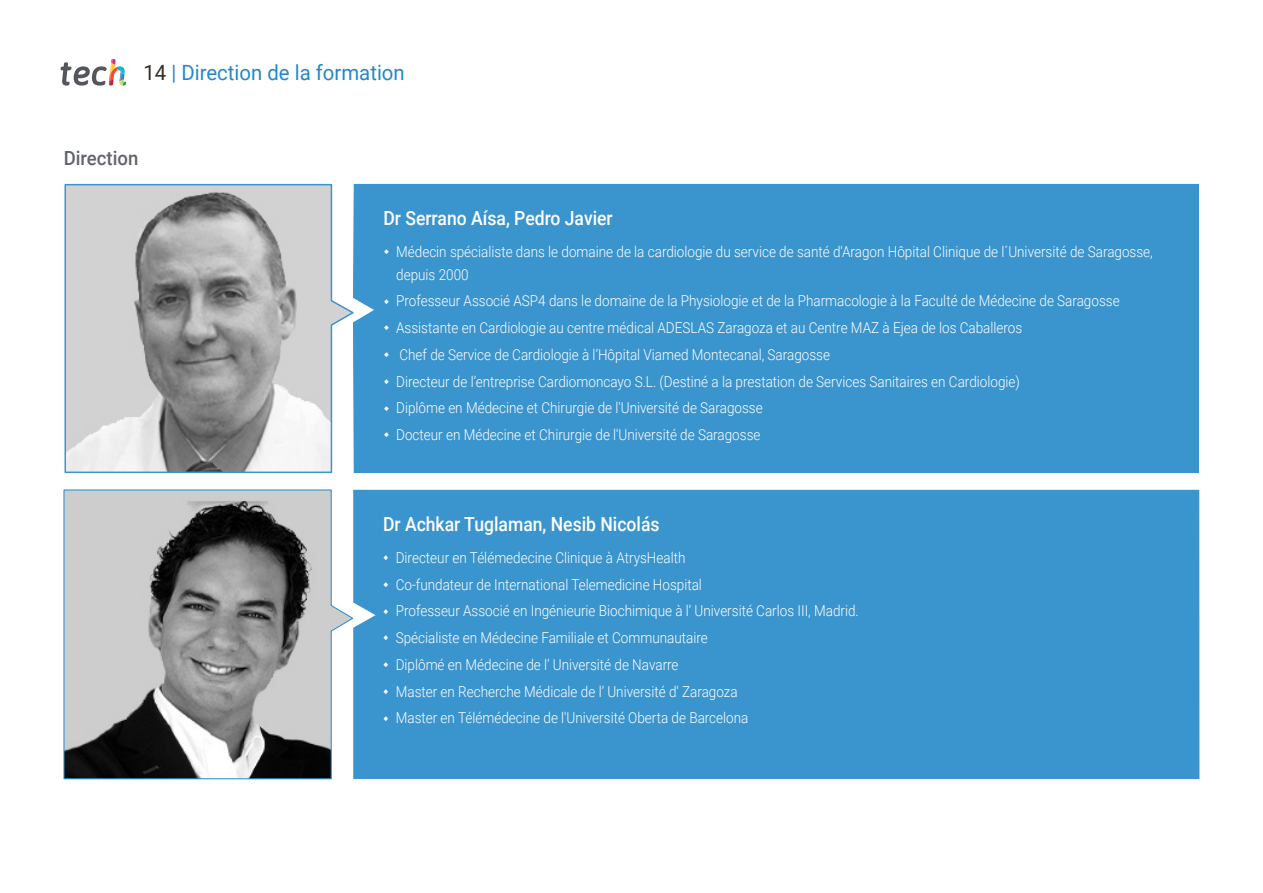
<style>
.page{position:relative;width:1263px;height:893px;background:#fff}
.page>*{position:absolute;margin:0;border:0;box-sizing:border-box;transform-origin:0 0}
.t1{font:21px "Roboto";color:#2488c9}
.t2{font:500 19.5px "Roboto";color:#fff;scale:.9 1}
.t3{font:500 19.5px "Roboto";color:#61646a;scale:.95 1}
.t4{font:300 15px/26.7px "Roboto";color:#fff;scale:.9 1}
.s1{color:#312e20}
</style>
<div class="page">
<svg style="left:61px;top:59px;width:65px;height:27px"></svg>
<div style="left:356px;top:184px;width:843px;height:289px;background:#3a94ce"></div>
<div style="left:353px;top:490px;width:846px;height:289px;background:#3a94ce"></div>
<svg style="left:64px;top:490px;width:289px;height:289px;background:#9a9b9c"></svg>
<svg style="left:64px;top:183px;width:292px;height:291px;background:#b9bcbd"></svg>
<svg style="left:384px;top:249px;width:5px;height:5px"></svg>
<svg style="left:384px;top:299px;width:5px;height:5px"></svg>
<svg style="left:384px;top:325px;width:5px;height:5px"></svg>
<svg style="left:384px;top:352px;width:5px;height:5px"></svg>
<svg style="left:384px;top:379px;width:5px;height:5px"></svg>
<svg style="left:384px;top:406px;width:5px;height:5px"></svg>
<svg style="left:384px;top:432px;width:5px;height:5px"></svg>
<svg style="left:384px;top:555px;width:4px;height:5px"></svg>
<svg style="left:384px;top:582px;width:4px;height:5px"></svg>
<svg style="left:384px;top:609px;width:4px;height:5px"></svg>
<svg style="left:384px;top:636px;width:4px;height:5px"></svg>
<svg style="left:384px;top:662px;width:4px;height:5px"></svg>
<svg style="left:384px;top:689px;width:4px;height:5px"></svg>
<svg style="left:384px;top:716px;width:4px;height:5px"></svg>
<h1 class="t1" style="left:144px;top:57px;width:263px"><span class="s1">14</span> | Direction de la formation</h1>
<h2 class="t3" style="left:64px;top:144px;width:80px">Direction</h2>
<h2 class="t2" style="left:383px;top:205px;width:256px">Dr Serrano Aísa, Pedro Javier</h2>
<p class="t4" style="left:396px;top:240px;width:842px;line-height:22.5px">Médecin spécialiste dans le domaine de la cardiologie du service de santé d'Aragon Hôpital Clinique de l´Université de Saragosse, depuis 2000</p>
<p class="t4" style="left:396px;top:287px;width:805px">Professeur Associé ASP4 dans le domaine de la Physiologie et de la Pharmacologie à la Faculté de Médecine de Saragosse Assistante en Cardiologie au centre médical ADESLAS Zaragoza et au Centre MAZ à Ejea de los Caballeros<br>Chef de Service de Cardiologie à l’Hôpital Viamed Montecanal, Saragosse<br>Directeur de l’entreprise Cardiomoncayo S.L. (Destiné a la prestation de Services Sanitaires en Cardiologie)<br>Diplôme en Médecine et Chirurgie de l'Université de Saragosse<br>Docteur en Médecine et Chirurgie de l'Université de Saragosse</p>
<h2 class="t2" style="left:383px;top:511px;width:309px">Dr Achkar Tuglaman, Nesib Nicolás</h2>
<p class="t4" style="left:396px;top:544px;width:516px">Directeur en Télémedecine Clinique à AtrysHealth<br>Co-fundateur de International Telemedicine Hospital<br>Professeur Associé en Ingénieurie Biochimique à l’ Université Carlos III, Madrid.<br>Spécialiste en Médecine Familiale et Communautaire<br>Diplômé en Médecine de l’ Université de Navarre<br>Master en Recherche Médicale de l’ Université d' Zaragoza<br>Master en Télémédecine de l'Université Oberta de Barcelona</p>
</div>
